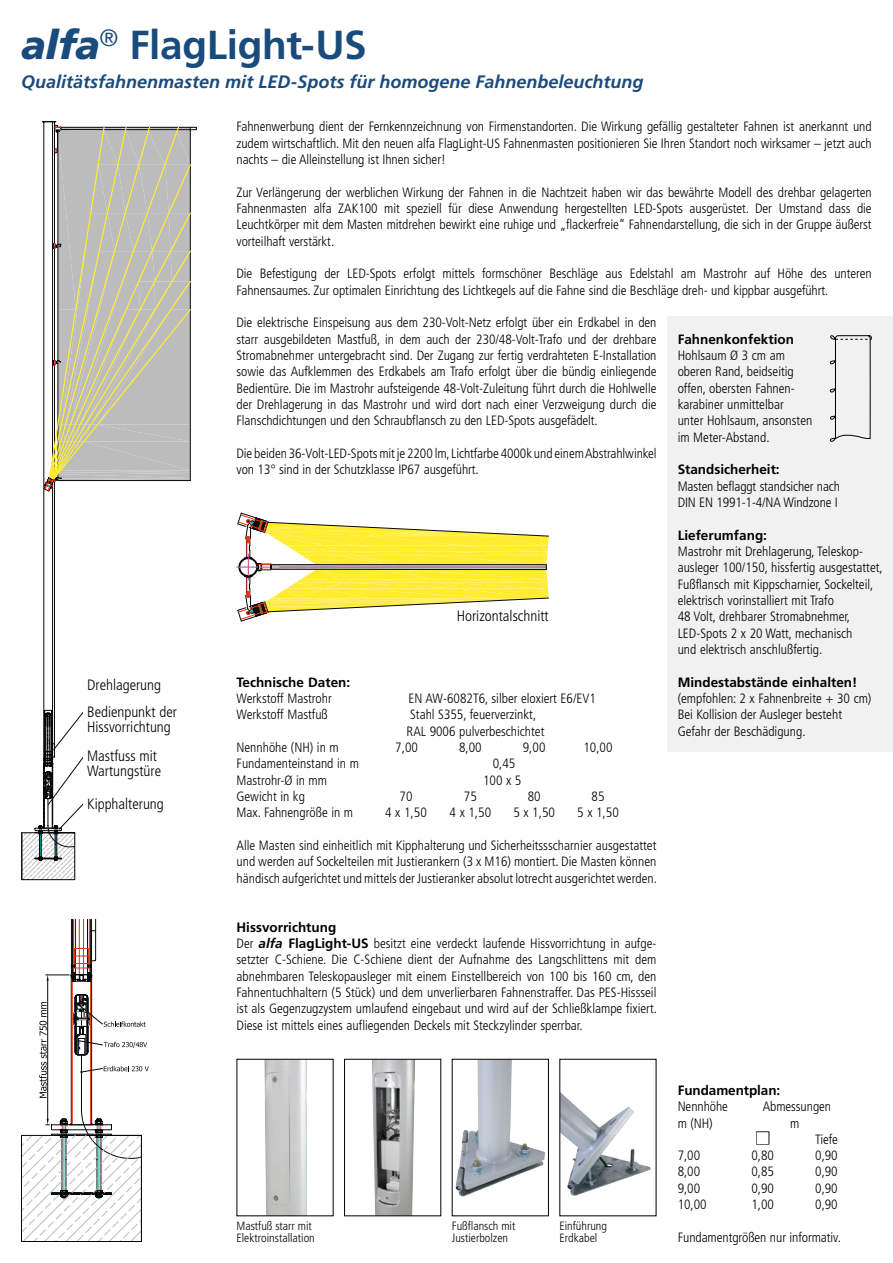
<style>
.page{position:relative;width:893px;height:1263px;background:#fff}
.page>*{position:absolute;margin:0;border:0;box-sizing:border-box;transform-origin:0 0}
.t1{font:700 40.5px "Frutiger LT";letter-spacing:-.01em;color:#194b7d}
.t2{font:italic 700 18px "Frutiger LT";color:#194b7d}
.t3{font:300 condensed 15px "Frutiger LT";color:#000}
.t4{font:300 condensed 13.5px/16.4px "Frutiger LT";color:#000;text-align:justify}
.t5{font:700 13.5px "Frutiger LT";color:#000}
.t6{font:300 condensed 12px "Frutiger LT";color:#000}
.s1{font-weight:900;font-style:italic}
.s2{font-weight:700;font-style:italic;font-stretch:normal}
.s3{font-weight:700;font-stretch:normal}
</style>
<div class="page">
<svg style="left:21px;top:121px;width:169px;height:759px"></svg>
<img style="left:456px;top:1061px;width:22px;height:129px">
<div style="left:452px;top:1059px;width:97px;height:157px;border:1px solid #000"></div>
<img style="left:561px;top:1093px;width:90px;height:103px">
<div style="left:667px;top:317px;width:226px;height:435px;background:#f1f1f1"></div>
<svg style="left:830px;top:335px;width:42px;height:107px"></svg>
<img style="left:264px;top:1061px;width:43px;height:153px">
<img style="left:372px;top:1061px;width:43px;height:153px">
<div style="left:344px;top:1059px;width:97px;height:157px;border:1px solid #000"></div>
<div style="left:83px;top:675px;width:143px;height:19px;background:#fff"></div>
<div style="left:83px;top:701px;width:143px;height:35px;background:#fff"></div>
<div style="left:83px;top:746px;width:143px;height:35px;background:#fff"></div>
<div style="left:83px;top:794px;width:143px;height:19px;background:#fff"></div>
<svg style="left:236px;top:513px;width:313px;height:109px"></svg>
<svg style="left:21px;top:919px;width:128px;height:323px"></svg>
<hr style="left:141px;top:1135px;width:1px;height:106px;background:#080808">
<p class="t1" style="left:21px;top:21px;width:347px"><span class="s1">alfa</span><sup>®</sup> FlagLight-US</p>
<p class="t2" style="left:21px;top:71px;width:624px">Qualitätsfahnenmasten mit LED-Spots für homogene Fahnenbeleuchtung</p>
<p class="t3" style="left:87px;top:676px;width:75px">Drehlagerung</p>
<p class="t3" style="left:87px;top:703px;width:91px">Bedienpunkt der</p>
<p class="t3" style="left:87px;top:718px;width:85px">Hissvorrichtung</p>
<p class="t3" style="left:87px;top:748px;width:71px">Mastfuss mit</p>
<p class="t3" style="left:87px;top:763px;width:75px">Wartungstüre</p>
<p class="t3" style="left:87px;top:796px;width:78px">Kipphalterung</p>
<p class="t4" style="left:237px;top:119px;width:637px">Fahnenwerbung dient der Fernkennzeichnung von Firmenstandorten. Die Wirkung gefällig gestalteter Fahnen ist anerkannt und zudem wirtschaftlich. Mit den neuen alfa FlagLight-US Fahnenmasten positionieren Sie Ihren Standort noch wirksamer – jetzt auch nachts – die Alleinstellung ist Ihnen sicher!</p>
<p class="t4" style="left:237px;top:184px;width:637px">Zur Verlängerung der werblichen Wirkung der Fahnen in die Nachtzeit haben wir das bewährte Modell des drehbar gelagerten Fahnenmasten alfa ZAK100 mit speziell für diese Anwendung hergestellten LED-Spots ausgerüstet. Der Umstand dass die Leuchtkörper mit dem Masten mitdrehen bewirkt eine ruhige und „flackerfreie“ Fahnendarstellung, die sich in der Gruppe äußerst vorteilhaft verstärkt.</p>
<p class="t4" style="left:237px;top:266px;width:637px">Die Befestigung der LED-Spots erfolgt mittels formschöner Beschläge aus Edelstahl am Mastrohr auf Höhe des unteren<br>Fahnensaumes. Zur optimalen Einrichtung des Lichtkegels auf die Fahne sind die Beschläge dreh- und kippbar ausgeführt.</p>
<p class="t4" style="left:237px;top:315px;width:421px">Die elektrische Einspeisung aus dem 230-Volt-Netz erfolgt über ein Erdkabel in den starr ausgebildeten Mastfuß, in dem auch der 230/48-Volt-Trafo und der drehbare Stromabnehmer untergebracht sind. Der Zugang zur fertig verdrahteten E-Installation sowie das Aufklemmen des Erdkabels am Trafo erfolgt über die bündig einliegende Bedientüre. Die im Mastrohr aufsteigende 48-Volt-Zuleitung führt durch die Hohlwelle der Drehlagerung in das Mastrohr und wird dort nach einer Verzweigung durch die Flanschdichtungen und den Schraubflansch zu den LED-Spots ausgefädelt.</p>
<p class="t4" style="left:237px;top:445px;width:421px">Die beiden 36-Volt-LED-Spots mit je 2200 lm, Lichtfarbe 4000k und einem Abstrahlwinkel von 13° sind in der Schutzklasse IP67 ausgeführt.</p>
<p class="t5" style="left:678px;top:331px;width:118px">Fahnenkonfektion</p>
<p class="t4" style="left:678px;top:347px;width:109px">Hohlsaum Ø 3 cm am</p>
<p class="t4" style="left:678px;top:364px;width:118px">oberen Rand, beidseitig</p>
<p class="t4" style="left:678px;top:380px;width:119px">offen, obersten Fahnen-</p>
<p class="t4" style="left:678px;top:396px;width:108px">karabiner unmittelbar</p>
<p class="t4" style="left:678px;top:413px;width:136px">unter Hohlsaum, ansonsten</p>
<p class="t4" style="left:678px;top:429px;width:93px">im Meter-Abstand.</p>
<p class="t5" style="left:678px;top:462px;width:104px">Standsicherheit:</p>
<p class="t4" style="left:678px;top:478px;width:164px">Masten beflaggt standsicher nach</p>
<p class="t4" style="left:678px;top:494px;width:162px">DIN EN 1991-1-4/NA Windzone I</p>
<p class="t5" style="left:678px;top:527px;width:91px">Lieferumfang:</p>
<p class="t4" style="left:678px;top:543px;width:187px">Mastrohr mit Drehlagerung, Teleskop-</p>
<p class="t4" style="left:678px;top:560px;width:207px">ausleger 100/150, hissfertig ausgestattet,<br>Fußflansch mit Kippscharnier, Sockelteil,</p>
<p class="t4" style="left:678px;top:592px;width:158px">elektrisch vorinstalliert mit Trafo</p>
<p class="t4" style="left:678px;top:609px;width:174px">48 Volt, drehbarer Stromabnehmer,</p>
<p class="t4" style="left:678px;top:625px;width:176px">LED-Spots 2 x 20 Watt, mechanisch</p>
<p class="t4" style="left:678px;top:641px;width:146px">und elektrisch anschlußfertig.</p>
<p class="t5" style="left:678px;top:674px;width:181px">Mindestabstände einhalten!</p>
<p class="t4" style="left:678px;top:690px;width:195px">(empfohlen: 2 x Fahnenbreite + 30 cm)</p>
<p class="t4" style="left:678px;top:707px;width:166px">Bei Kollision der Ausleger besteht</p>
<p class="t4" style="left:678px;top:723px;width:129px">Gefahr der Beschädigung.</p>
<p class="t3" style="left:457px;top:608px;width:93px">Horizontalschnitt</p>
<p class="t5" style="left:237px;top:674px;width:115px">Technische Daten:</p>
<p class="t4" style="left:237px;top:690px;width:97px">Werkstoff Mastrohr</p>
<p class="t4" style="left:408px;top:690px;width:189px">EN AW-6082T6, silber eloxiert E6/EV1</p>
<p class="t4" style="left:237px;top:707px;width:93px">Werkstoff Mastfuß</p>
<p class="t4" style="left:410px;top:707px;width:128px">Stahl S355, feuerverzinkt,</p>
<p class="t4" style="left:407px;top:723px;width:139px">RAL 9006 pulverbeschichtet</p>
<p class="t4" style="left:237px;top:739px;width:104px">Nennhöhe (NH) in m</p>
<p class="t4" style="left:395px;top:739px;width:24px">7,00</p>
<p class="t4" style="left:459px;top:739px;width:24px">8,00</p>
<p class="t4" style="left:523px;top:739px;width:24px">9,00</p>
<p class="t4" style="left:583px;top:739px;width:31px">10,00</p>
<p class="t4" style="left:237px;top:756px;width:124px">Fundamenteinstand in m</p>
<p class="t4" style="left:493px;top:756px;width:24px">0,45</p>
<p class="t4" style="left:237px;top:772px;width:92px">Mastrohr-Ø in mm</p>
<p class="t4" style="left:483px;top:772px;width:40px">100 x 5</p>
<p class="t4" style="left:237px;top:788px;width:70px">Gewicht in kg</p>
<p class="t4" style="left:400px;top:788px;width:14px">70</p>
<p class="t4" style="left:464px;top:788px;width:14px">75</p>
<p class="t4" style="left:528px;top:788px;width:14px">80</p>
<p class="t4" style="left:592px;top:788px;width:14px">85</p>
<p class="t4" style="left:237px;top:804px;width:118px">Max. Fahnengröße in m</p>
<p class="t4" style="left:385px;top:804px;width:43px">4 x 1,50</p>
<p class="t4" style="left:450px;top:804px;width:43px">4 x 1,50</p>
<p class="t4" style="left:513px;top:804px;width:43px">5 x 1,50</p>
<p class="t4" style="left:577px;top:804px;width:43px">5 x 1,50</p>
<p class="t4" style="left:237px;top:837px;width:422px">Alle Masten sind einheitlich mit Kipphalterung und Sicherheitssscharnier ausgestattet und werden auf Sockelteilen mit Justierankern (3 x M16) montiert. Die Masten können händisch aufgerichtet und mittels der Justieranker absolut lotrecht ausgerichtet werden.</p>
<p class="t5" style="left:237px;top:919px;width:101px">Hissvorrichtung</p>
<p class="t4" style="left:237px;top:935px;width:422px">Der <span class="s2">alfa</span> <span class="s3">FlagLight-US</span> besitzt eine verdeckt laufende Hissvorrichtung in aufge&shy;setzter C-Schiene. Die C-Schiene dient der Aufnahme des Langschlittens mit dem abnehmbaren Teleskopausleger mit einem Einstellbereich von 100 bis 160 cm, den Fahnentuchhaltern (5 Stück) und dem unverlierbaren Fahnenstraffer. Das PES-Hissseil ist als Gegenzugzystem umlaufend eingebaut und wird auf der Schließklampe fixiert.<br>Diese ist mittels eines aufliegenden Deckels mit Steckzylinder sperrbar.</p>
<p class="t6" style="left:237px;top:1219px;width:77px">Mastfuß starr mit</p>
<p class="t6" style="left:237px;top:1231px;width:80px">Elektroinstallation</p>
<p class="t6" style="left:452px;top:1219px;width:65px">Fußflansch mit</p>
<p class="t6" style="left:452px;top:1231px;width:58px">Justierbolzen</p>
<p class="t6" style="left:559px;top:1219px;width:49px">Einführung</p>
<p class="t6" style="left:559px;top:1231px;width:39px">Erdkabel</p>
<p class="t5" style="left:678px;top:1082px;width:104px">Fundamentplan:</p>
<p class="t4" style="left:678px;top:1098px;width:52px">Nennhöhe</p>
<p class="t4" style="left:763px;top:1098px;width:70px">Abmessungen</p>
<p class="t4" style="left:678px;top:1115px;width:36px">m (NH)</p>
<p class="t4" style="left:790px;top:1115px;width:11px">m</p>
<p class="t4" style="left:815px;top:1131px;width:24px">Tiefe</p>
<p class="t4" style="left:678px;top:1147px;width:24px">7,00</p>
<p class="t4" style="left:751px;top:1147px;width:24px">0,80</p>
<p class="t4" style="left:815px;top:1147px;width:24px">0,90</p>
<p class="t4" style="left:678px;top:1164px;width:24px">8,00</p>
<p class="t4" style="left:751px;top:1164px;width:24px">0,85</p>
<p class="t4" style="left:815px;top:1164px;width:24px">0,90</p>
<p class="t4" style="left:678px;top:1180px;width:24px">9,00</p>
<p class="t4" style="left:751px;top:1180px;width:24px">0,90</p>
<p class="t4" style="left:815px;top:1180px;width:24px">0,90</p>
<p class="t4" style="left:678px;top:1196px;width:30px">10,00</p>
<p class="t4" style="left:751px;top:1196px;width:24px">1,00</p>
<p class="t4" style="left:815px;top:1196px;width:24px">0,90</p>
<p class="t4" style="left:678px;top:1229px;width:165px">Fundamentgrößen nur informativ.</p>
</div>
